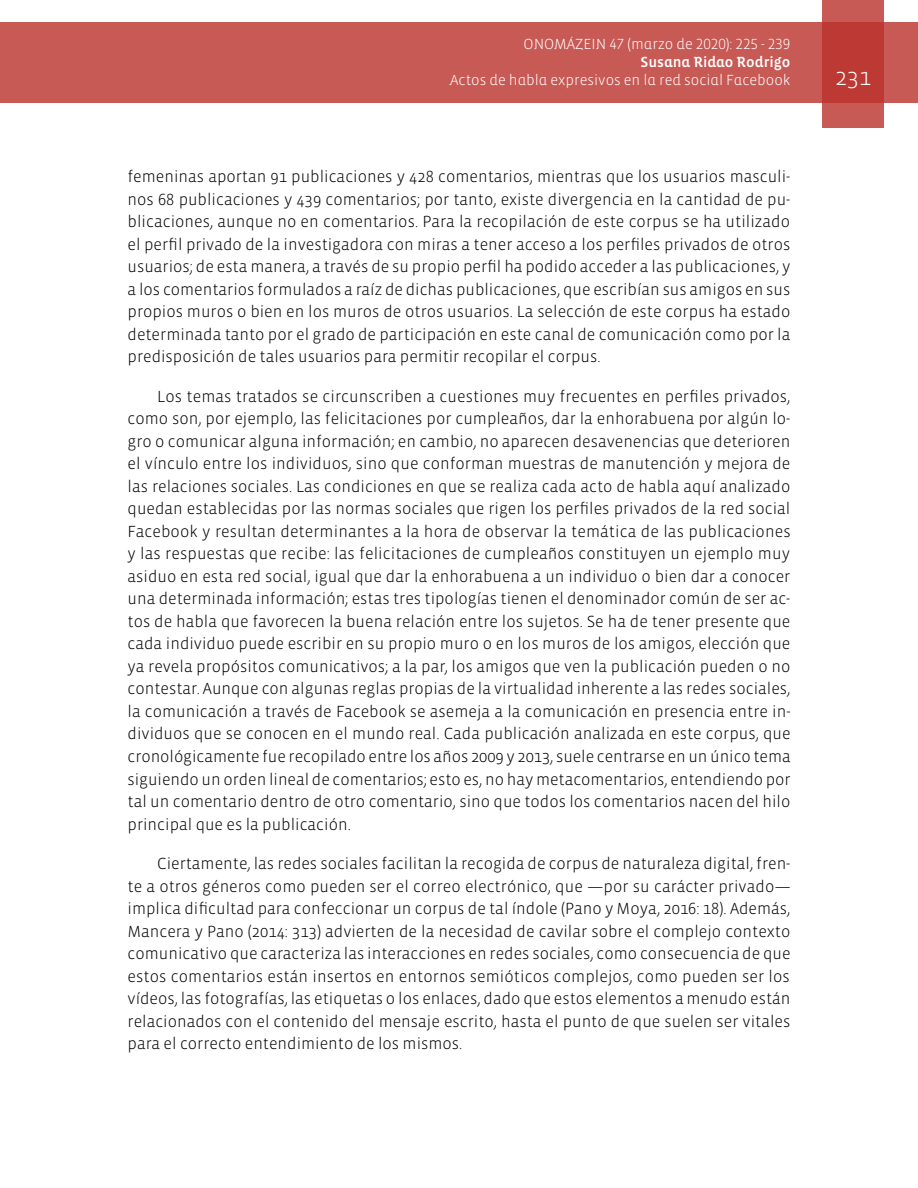
<style>
.page{position:relative;width:918px;height:1188px;background:#fff}
.page>*{position:absolute;margin:0;border:0;box-sizing:border-box;transform-origin:0 0}
.t1{font:300 24px "Vista Sans";color:#fff}
.t2{font:300 16.5px/22.5px "Vista Sans";color:#000;text-align:justify}
.t3{font:300 15px "Vista Sans Alt";color:#fff}
.t4{font:15px "Vista Sans Alt Med";color:#fff}
</style>
<div class="page">
<div style="left:0;top:23px;width:918px;height:80px;background:#c85a55"></div>
<svg style="left:822px;top:0;width:62px;height:128px;background:#c1453f"></svg>
<p class="t3" style="left:524px;top:37px;width:268px">ONOMÁZEIN 47 (marzo de 2020): 225 - 239</p>
<p class="t4" style="left:640px;top:55px;width:151px">Susana Ridao Rodrigo</p>
<p class="t3" style="left:450px;top:73px;width:342px">Actos de habla expresivos en la red social Facebook</p>
<h1 class="t1" style="left:835px;top:65px;width:37px">231</h1>
<p class="t2" style="left:128px;top:166px;width:664px">femeninas aportan 91 publicaciones y 428 comentarios, mientras que los usuarios masculi&shy;nos 68 publicaciones y 439 comentarios; por tanto, existe divergencia en la cantidad de pu&shy;blicaciones, aunque no en comentarios. Para la recopilación de este corpus se ha utilizado el perfil privado de la investigadora con miras a tener acceso a los perfiles privados de otros usuarios; de esta manera, a través de su propio perfil ha podido acceder a las publicaciones, y a los comentarios formulados a raíz de dichas publicaciones, que escribían sus amigos en sus propios muros o bien en los muros de otros usuarios. La selección de este corpus ha estado determinada tanto por el grado de participación en este canal de comunicación como por la predisposición de tales usuarios para permitir recopilar el corpus.</p>
<p class="t2" style="left:128px;top:385px;width:665px;text-indent:30px">Los temas tratados se circunscriben a cuestiones muy frecuentes en perfiles privados, como son, por ejemplo, las felicitaciones por cumpleaños, dar la enhorabuena por algún lo&shy;gro o comunicar alguna información; en cambio, no aparecen desavenencias que deterioren el vínculo entre los individuos, sino que conforman muestras de manutención y mejora de las relaciones sociales. Las condiciones en que se realiza cada acto de habla aquí analizado quedan establecidas por las normas sociales que rigen los perfiles privados de la red social Facebook y resultan determinantes a la hora de observar la temática de las publicaciones y las respuestas que recibe: las felicitaciones de cumpleaños constituyen un ejemplo muy asiduo en esta red social, igual que dar la enhorabuena a un individuo o bien dar a conocer una determinada información; estas tres tipologías tienen el denominador común de ser ac&shy;tos de habla que favorecen la buena relación entre los sujetos. Se ha de tener presente que cada individuo puede escribir en su propio muro o en los muros de los amigos, elección que ya revela propósitos comunicativos; a la par, los amigos que ven la publicación pueden o no contestar. Aunque con algunas reglas propias de la virtualidad inherente a las redes sociales, la comunicación a través de Facebook se asemeja a la comunicación en presencia entre in&shy;dividuos que se conocen en el mundo real. Cada publicación analizada en este corpus, que cronológicamente fue recopilado entre los años 2009 y 2013, suele centrarse en un único tema siguiendo un orden lineal de comentarios; esto es, no hay metacomentarios, entendiendo por tal un comentario dentro de otro comentario, sino que todos los comentarios nacen del hilo principal que es la publicación.</p>
<p class="t2" style="left:128px;top:853px;width:665px;text-indent:30px">Ciertamente, las redes sociales facilitan la recogida de corpus de naturaleza digital, fren&shy;te a otros géneros como pueden ser el correo electrónico, que —por su carácter privado— implica dificultad para confeccionar un corpus de tal índole (Pano y Moya, 2016: 18). Además, Mancera y Pano (2014: 313) advierten de la necesidad de cavilar sobre el complejo contexto comunicativo que caracteriza las interacciones en redes sociales, como consecuencia de que estos comentarios están insertos en entornos semióticos complejos, como pueden ser los vídeos, las fotografías, las etiquetas o los enlaces, dado que estos elementos a menudo están relacionados con el contenido del mensaje escrito, hasta el punto de que suelen ser vitales para el correcto entendimiento de los mismos.</p>
</div>
